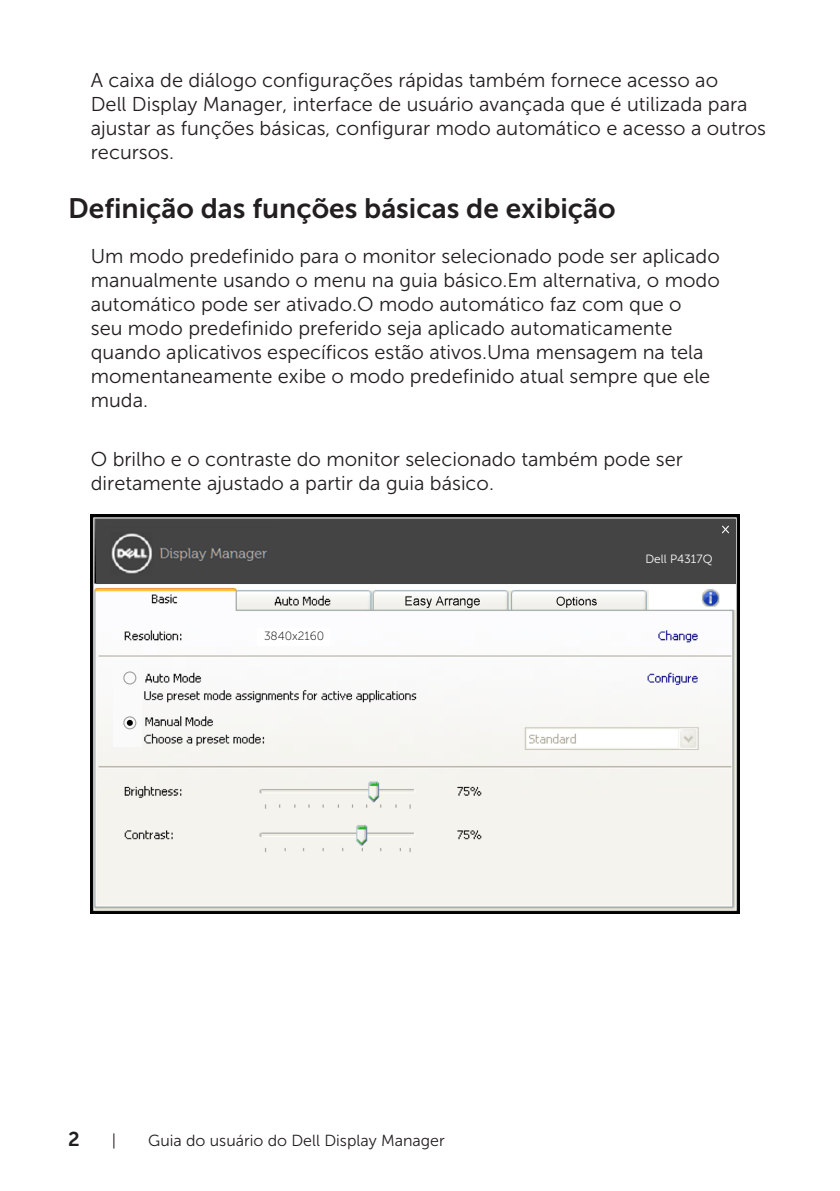
<style>
.page{position:relative;width:840px;height:1191px;background:#fff}
.page>*{position:absolute;margin:0;border:0;box-sizing:border-box;transform-origin:0 0}
.Head_2{font:28px "Museo Sans For Dell 700";color:#231f20}
.Paragraph{font:20px/24px "Museo Sans For Dell 300";color:#231f20}
.pages{font:20px "Museo Sans For Dell 700";color:#231f20}
.pages-2{font:16px "Museo Sans For Dell 300";color:#231f20}
.t1{font:12px "Museo Sans For Dell 300";color:#fff}
.t2{font:12px "Museo Sans For Dell 100";color:#000}
</style>
<div class="page">
<img style="left:91px;top:514px;width:647px;height:399px">
<div style="left:256px;top:628px;width:73px;height:18px;background:#fff"></div>
<div style="left:113px;top:664px;width:28px;height:82px;background:#fafafa"></div>
<div style="left:123px;top:671px;width:13px;height:13px;border:1px solid #9d9c99;border-radius:50%"></div>
<div style="left:123px;top:716px;width:13px;height:13px;border:1px solid #9d9c99;border-radius:50%"></div>
<svg style="left:127px;top:720px;width:6px;height:6px"></svg>
<div style="left:96px;top:519px;width:638px;height:64px;background:#444"></div>
<img style="left:111px;top:533px;width:157px;height:41px">
<svg style="left:722px;top:525px;width:8px;height:9px"></svg>
<p class="Paragraph" style="left:91px;top:68px;width:676px">A caixa de diálogo configurações rápidas também fornece acesso ao<br>Dell Display Manager, interface de usuário avançada que é utilizada para ajustar as funções básicas, configurar modo automático e acesso a outros recursos.</p>
<p class="Head_2" style="left:68px;top:192px;width:549px">Definição das funções básicas de exibição</p>
<p class="Paragraph" style="left:91px;top:244px;width:630px">Um modo predefinido para o monitor selecionado pode ser aplicado manualmente usando o menu na guia básico.Em alternativa, o modo automático pode ser ativado.O modo automático faz com que o<br>seu modo predefinido preferido seja aplicado automaticamente quando aplicativos específicos estão ativos.Uma mensagem na tela momentaneamente exibe o modo predefinido atual sempre que ele muda.</p>
<p class="Paragraph" style="left:91px;top:447px;width:593px">O brilho e o contraste do monitor selecionado também pode ser diretamente ajustado a partir da guia básico.</p>
<p class="t2" style="left:264px;top:630px;width:62px">3840x2160</p>
<p class="pages" style="left:68px;top:1127px;width:13px">2</p>
<p class="pages-2" style="left:112px;top:1131px;width:6px">|</p>
<p class="pages-2" style="left:148px;top:1131px;width:298px">Guia do usuário do Dell Display Manager</p>
<p class="t1" style="left:645px;top:553px;width:69px">Dell P4317Q</p>
</div>
